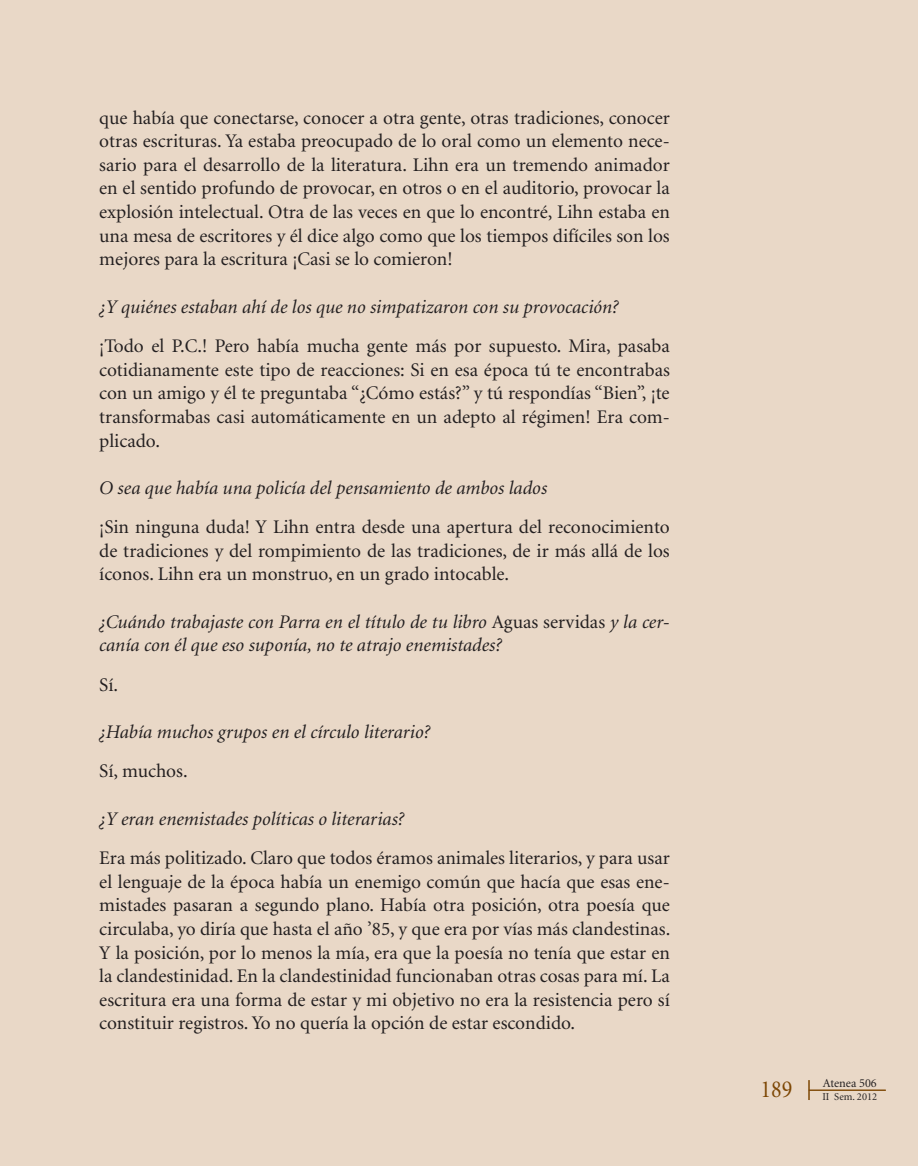
<style>
.page{position:relative;width:918px;height:1166px;background:#e9d8c7}
.page>*{position:absolute;margin:0;border:0;box-sizing:border-box;transform-origin:0 0}
.t1{font:24.5px "Minion";color:#7d4704;scale:.9 1}
.t2{font:19.25px/23.6px "Minion";color:#231f20;text-align:justify}
.t3{font:italic 19.25px/23.6px "Minion";color:#231f20}
.t4{font:12.25px "Minion";color:#231f20}
.t5{font:10.5px "Minion";color:#231f20}
.s1{font-style:normal}
</style>
<div class="page">
<hr style="left:809px;top:1090px;width:76px;height:1px;background:#7d4704">
<svg style="left:808px;top:1080px;width:1px;height:20px"></svg>
<p class="t2" style="left:99px;top:106px;width:572px">que había que conectarse, conocer a otra gente, otras tradiciones, conocer otras escrituras. Ya estaba preocupado de lo oral como un elemento nece&shy;sario para el desarrollo de la literatura. Lihn era un tremendo animador en el sentido profundo de provocar, en otros o en el auditorio, provocar la explosión intelectual. Otra de las veces en que lo encontré, Lihn estaba en una mesa de escritores y él dice algo como que los tiempos difíciles son los mejores para la escritura ¡Casi se lo comieron!</p>
<p class="t3" style="left:99px;top:295px;width:521px">¿Y quiénes estaban ahí de los que no simpatizaron con su provocación?</p>
<p class="t2" style="left:99px;top:335px;width:572px">¡Todo el P.C.! Pero había mucha gente más por supuesto. Mira, pasaba cotidianamente este tipo de reacciones: Si en esa época tú te encontrabas con un amigo y él te preguntaba “¿Cómo estás?” y tú respondías “Bien”, ¡te transformabas casi automáticamente en un adepto al régimen! Era com&shy;plicado.</p>
<p class="t3" style="left:99px;top:476px;width:449px">O sea que había una policía del pensamiento de ambos lados</p>
<p class="t2" style="left:99px;top:516px;width:572px">¡Sin ninguna duda! Y Lihn entra desde una apertura del reconocimiento de tradiciones y del rompimiento de las tradiciones, de ir más allá de los íconos. Lihn era un monstruo, en un grado intocable.</p>
<p class="t3" style="left:99px;top:610px;width:572px">¿Cuándo trabajaste con Parra en el título de tu libro <span class="s1">Aguas servidas</span> y la cer&shy;canía con él que eso suponía, no te atrajo enemistades?</p>
<p class="t2" style="left:99px;top:673px;width:20px">Sí.</p>
<p class="t3" style="left:99px;top:721px;width:333px">¿Había muchos grupos en el círculo literario?</p>
<p class="t2" style="left:99px;top:760px;width:90px">Sí, muchos.</p>
<p class="t3" style="left:99px;top:807px;width:307px">¿Y eran enemistades políticas o literarias?</p>
<p class="t2" style="left:99px;top:847px;width:572px">Era más politizado. Claro que todos éramos animales literarios, y para usar el lenguaje de la época había un enemigo común que hacía que esas ene&shy;mistades pasaran a segundo plano. Había otra posición, otra poesía que circulaba, yo diría que hasta el año ’85, y que era por vías más clandestinas.<br>Y la posición, por lo menos la mía, era que la poesía no tenía que estar en la clandestinidad. En la clandestinidad funcionaban otras cosas para mí. La escritura era una forma de estar y mi objetivo no era la resistencia pero sí constituir registros. Yo no quería la opción de estar escondido.</p>
<p class="t4" style="left:823px;top:1077px;width:56px">Atenea 506</p>
<p class="t1" style="left:760px;top:1077px;width:37px">189</p>
<p class="t5" style="left:822px;top:1091px;width:56px">II Sem. 2012</p>
</div>
